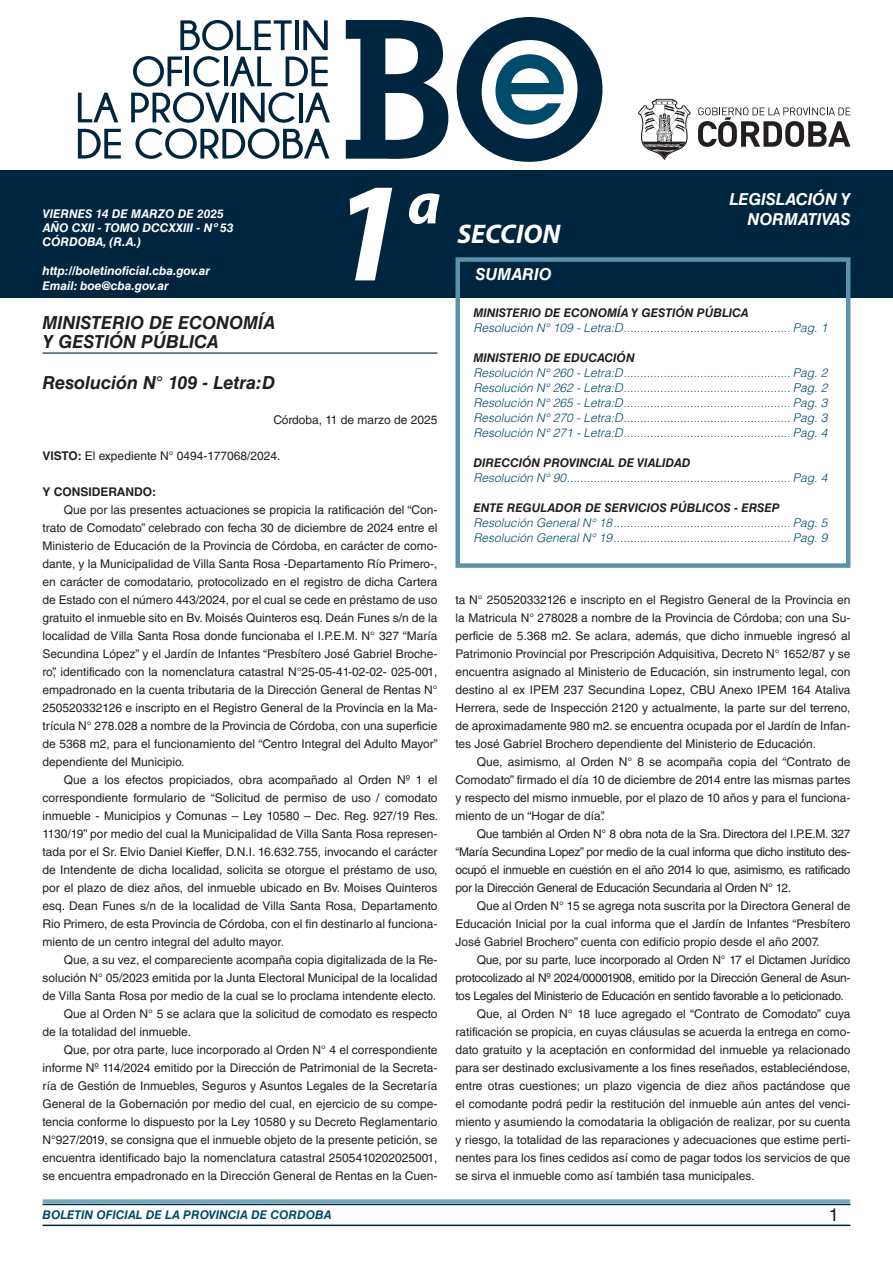
<style>
.page{position:relative;width:893px;height:1263px;background:#fff}
.page>*{position:absolute;margin:0;border:0;box-sizing:border-box;transform-origin:0 0}
.t1{font:italic 700 142.5px "Myriad Pro";color:#fff}
.t2{font:italic 700 60px "Myriad Pro";color:#fff}
.t3{font:italic 700 27px "Myriad Pro";color:#fff}
.NOMBRE_DE_MINISTERIO{font:italic 700 18px "Helvetica LT Std";color:#231f20}
.t4{font:18px "Helvetica LT Std";color:#231f20}
.t5{font:italic 700 16.5px/19.8px "Helvetica LT Std";color:#fff;text-align:right}
.TEXTO_BASE{font:12px/18px "Helvetica LT Std";color:#231f20;text-align:justify}
.Res__y_Dec{font:italic 300 12px "Helvetica LT Std";color:#004b6c}
.TITULO_bold{font:italic 700 12px "Helvetica LT Std";color:#231f20}
.t6{font:italic 700 12px/14.4px "Helvetica LT Std";color:#fff}
.t7{font:italic 700 12px "Helvetica LT Std";color:#004b6c}
.FECHA{font:12px "Helvetica LT Std";color:#231f20}
.TEXTO_BASE-2{font:700 12px "Helvetica LT Std";color:#231f20}
.s1{font-weight:700}
</style>
<div class="page">
<div style="left:0;top:170px;width:893px;height:128px;background:#00263f"></div>
<svg style="left:346px;top:20px;width:102px;height:139px"></svg>
<svg style="left:457px;top:17px;width:145px;height:145px"></svg>
<svg style="left:180px;top:20px;width:112px;height:30px"></svg>
<hr style="left:295px;top:20px;width:4px;height:30px;background:#00263f">
<svg style="left:303px;top:20px;width:25px;height:30px"></svg>
<svg style="left:78px;top:93px;width:40px;height:29px"></svg>
<svg style="left:78px;top:129px;width:43px;height:30px"></svg>
<svg style="left:131px;top:56px;width:199px;height:103px"></svg>
<hr style="left:43px;top:1224px;width:807px;height:2px;background:#00263f">
<div style="left:42px;top:1198px;width:809px;height:8px;background:#fff;opacity:.75"></div>
<svg style="left:638px;top:99px;width:53px;height:61px"></svg>
<svg style="left:698px;top:107px;width:152px;height:40px"></svg>
<div style="left:455px;top:257px;width:395px;height:311px;border:4px solid #5c93aa"></div>
<hr style="left:43px;top:352px;width:394px;height:2px;background:#00263f">
<h1 class="t1" style="left:329px;top:140px;width:79px">1</h1>
<h2 class="t2" style="left:407px;top:164px;width:35px">a</h2>
<p class="t6" style="left:43px;top:206px;width:192px">VIERNES 14 DE MARZO DE 2025<br>AÑO CXII - TOMO DCCXXIII - Nº 53<br>CÓRDOBA, (R.A.)</p>
<p class="t6" style="left:43px;top:264px;width:169px">http://boletinoficial.cba.gov.ar<br>Email: boe@cba.gov.ar</p>
<h3 class="t5" style="left:475px;top:264px;width:78px">SUMARIO</h3>
<h3 class="t3" style="left:457px;top:216px;width:104px">SECCION</h3>
<h3 class="t5" style="left:729px;top:189px;width:123px">LEGISLACIÓN Y<br>NORMATIVAS</h3>
<p class="NOMBRE_DE_MINISTERIO" style="left:43px;top:311px;width:234px">MINISTERIO DE ECONOMÍA</p>
<p class="NOMBRE_DE_MINISTERIO" style="left:43px;top:331px;width:178px">Y GESTIÓN PÚBLICA</p>
<p class="NOMBRE_DE_MINISTERIO" style="left:43px;top:372px;width:234px">Resolución N° 109 - Letra:D</p>
<p class="FECHA" style="left:273px;top:413px;width:166px">Córdoba, 11 de marzo de 2025</p>
<p class="TEXTO_BASE" style="left:43px;top:447px;width:239px"><span class="s1">VISTO:</span> El expediente N° 0494-177068/2024.</p>
<p class="TEXTO_BASE-2" style="left:43px;top:484px;width:115px">Y CONSIDERANDO:</p>
<p class="TEXTO_BASE" style="left:43px;top:501px;width:397px;text-indent:21px">Que por las presentes actuaciones se propicia la ratificación del “Con&shy;trato de Comodato” celebrado con fecha 30 de diciembre de 2024 entre el Ministerio de Educación de la Provincia de Córdoba, en carácter de como&shy;dante, y la Municipalidad de Villa Santa Rosa -Departamento Río Primero-, en carácter de comodatario, protocolizado en el registro de dicha Cartera de Estado con el número 443/2024, por el cual se cede en préstamo de uso gratuito el inmueble sito en Bv. Moisés Quinteros esq. Deán Funes s/n de la localidad de Villa Santa Rosa donde funcionaba el I.P.E.M. N° 327 “María Secundina López” y el Jardín de Infantes “Presbítero José Gabriel Broche&shy;ro”, identificado con la nomenclatura catastral N°25-05-41-02-02- 025-001, empadronado en la cuenta tributaria de la Dirección General de Rentas N° 250520332126 e inscripto en el Registro General de la Provincia en la Ma&shy;trícula N° 278.028 a nombre de la Provincia de Córdoba, con una superficie de 5368 m2, para el funcionamiento del “Centro Integral del Adulto Mayor” dependiente del Municipio.</p>
<p class="TEXTO_BASE" style="left:43px;top:771px;width:397px;text-indent:21px">Que a los efectos propiciados, obra acompañado al Orden Nº 1 el correspondiente formulario de “Solicitud de permiso de uso / comodato inmueble - Municipios y Comunas – Ley 10580 – Dec. Reg. 927/19 Res.<br>1130/19” por medio del cual la Municipalidad de Villa Santa Rosa represen&shy;tada por el Sr. Elvio Daniel Kieffer, D.N.I. 16.632.755, invocando el carácter de Intendente de dicha localidad, solicita se otorgue el préstamo de uso, por el plazo de diez años, del inmueble ubicado en Bv. Moises Quinteros esq. Dean Funes s/n de la localidad de Villa Santa Rosa, Departamento Rio Primero, de esta Provincia de Córdoba, con el fin destinarlo al funciona&shy;miento de un centro integral del adulto mayor.</p>
<p class="TEXTO_BASE" style="left:43px;top:951px;width:396px;text-indent:21px">Que, a su vez, el compareciente acompaña copia digitalizada de la Re&shy;solución N° 05/2023 emitida por la Junta Electoral Municipal de la localidad de Villa Santa Rosa por medio de la cual se lo proclama intendente electo.</p>
<p class="TEXTO_BASE" style="left:43px;top:1005px;width:396px;text-indent:21px">Que al Orden N° 5 se aclara que la solicitud de comodato es respecto de la totalidad del inmueble.</p>
<p class="TEXTO_BASE" style="left:43px;top:1041px;width:396px;text-indent:21px">Que, por otra parte, luce incorporado al Orden N° 4 el correspondiente informe Nº 114/2024 emitido por la Dirección de Patrimonial de la Secreta&shy;ría de Gestión de Inmuebles, Seguros y Asuntos Legales de la Secretaría General de la Gobernación por medio del cual, en ejercicio de su compe&shy;tencia conforme lo dispuesto por la Ley 10580 y su Decreto Reglamentario N°927/2019, se consigna que el inmueble objeto de la presente petición, se encuentra identificado bajo la nomenclatura catastral 2505410202025001, se encuentra empadronado en la Dirección General de Rentas en la Cuen-</p>
<p class="TITULO_bold" style="left:473px;top:305px;width:276px">MINISTERIO DE ECONOMÍA Y GESTIÓN PÚBLICA</p>
<p class="Res__y_Dec" style="left:473px;top:320px;width:356px">Resolución N° 109 - Letra:D.................................................. Pag. 1</p>
<p class="TITULO_bold" style="left:473px;top:350px;width:163px">MINISTERIO DE EDUCACIÓN</p>
<p class="Res__y_Dec" style="left:473px;top:365px;width:356px">Resolución N° 260 - Letra:D.................................................. Pag. 2</p>
<p class="Res__y_Dec" style="left:473px;top:380px;width:356px">Resolución N° 262 - Letra:D.................................................. Pag. 2</p>
<p class="Res__y_Dec" style="left:473px;top:395px;width:356px">Resolución N° 265 - Letra:D.................................................. Pag. 3</p>
<p class="Res__y_Dec" style="left:473px;top:410px;width:356px">Resolución N° 270 - Letra:D.................................................. Pag. 3</p>
<p class="Res__y_Dec" style="left:473px;top:425px;width:356px">Resolución N° 271 - Letra:D.................................................. Pag. 4</p>
<p class="TITULO_bold" style="left:473px;top:455px;width:219px">DIRECCIÓN PROVINCIAL DE VIALIDAD</p>
<p class="Res__y_Dec" style="left:473px;top:470px;width:356px">Resolución N° 90................................................................... Pag. 4</p>
<p class="TITULO_bold" style="left:473px;top:500px;width:308px">ENTE REGULADOR DE SERVICIOS PÚBLICOS - ERSEP</p>
<p class="Res__y_Dec" style="left:473px;top:515px;width:356px">Resolución General N° 18..................................................... Pag. 5</p>
<p class="Res__y_Dec" style="left:473px;top:530px;width:356px">Resolución General N° 19..................................................... Pag. 9</p>
<p class="TEXTO_BASE" style="left:455px;top:591px;width:396px">ta N° 250520332126 e inscripto en el Registro General de la Provincia en la Matricula N° 278028 a nombre de la Provincia de Córdoba; con una Su&shy;perficie de 5.368 m2. Se aclara, además, que dicho inmueble ingresó al Patrimonio Provincial por Prescripción Adquisitiva, Decreto N° 1652/87 y se encuentra asignado al Ministerio de Educación, sin instrumento legal, con destino al ex IPEM 237 Secundina Lopez, CBU Anexo IPEM 164 Ataliva Herrera, sede de Inspección 2120 y actualmente, la parte sur del terreno, de aproximadamente 980 m2. se encuentra ocupada por el Jardín de Infan&shy;tes José Gabriel Brochero dependiente del Ministerio de Educación.</p>
<p class="TEXTO_BASE" style="left:455px;top:753px;width:396px;text-indent:21px">Que, asimismo, al Orden N° 8 se acompaña copia del “Contrato de Comodato” firmado el día 10 de diciembre de 2014 entre las mismas partes y respecto del mismo inmueble, por el plazo de 10 años y para el funciona&shy;miento de un “Hogar de día”.</p>
<p class="TEXTO_BASE" style="left:455px;top:825px;width:396px;text-indent:21px">Que también al Orden N° 8 obra nota de la Sra. Directora del I.P.E.M. 327 “María Secundina Lopez” por medio de la cual informa que dicho instituto des&shy;ocupó el inmueble en cuestión en el año 2014 lo que, asimismo, es ratificado por la Dirección General de Educación Secundaria al Orden N° 12.</p>
<p class="TEXTO_BASE" style="left:455px;top:897px;width:396px;text-indent:21px">Que al Orden N° 15 se agrega nota suscrita por la Directora General de Educación Inicial por la cual informa que el Jardín de Infantes “Presbítero José Gabriel Brochero” cuenta con edificio propio desde el año 2007.</p>
<p class="TEXTO_BASE" style="left:455px;top:951px;width:396px;text-indent:21px">Que, por su parte, luce incorporado al Orden N° 17 el Dictamen Jurídico protocolizado al Nº 2024/00001908, emitido por la Dirección General de Asun&shy;tos Legales del Ministerio de Educación en sentido favorable a lo peticionado.</p>
<p class="TEXTO_BASE" style="left:455px;top:1005px;width:396px;text-indent:21px">Que, al Orden N° 18 luce agregado el “Contrato de Comodato” cuya ratificación se propicia, en cuyas cláusulas se acuerda la entrega en como&shy;dato gratuito y la aceptación en conformidad del inmueble ya relacionado para ser destinado exclusivamente a los fines reseñados, estableciéndose, entre otras cuestiones; un plazo vigencia de diez años pactándose que el comodante podrá pedir la restitución del inmueble aún antes del venci&shy;miento y asumiendo la comodataria la obligación de realizar, por su cuenta y riesgo, la totalidad de las reparaciones y adecuaciones que estime perti&shy;nentes para los fines cedidos así como de pagar todos los servicios de que se sirva el inmueble como así también tasa municipales.</p>
<p class="t7" style="left:43px;top:1208px;width:290px">BOLETIN OFICIAL DE LA PROVINCIA DE CORDOBA</p>
<p class="t4" style="left:829px;top:1204px;width:12px">1</p>
</div>
